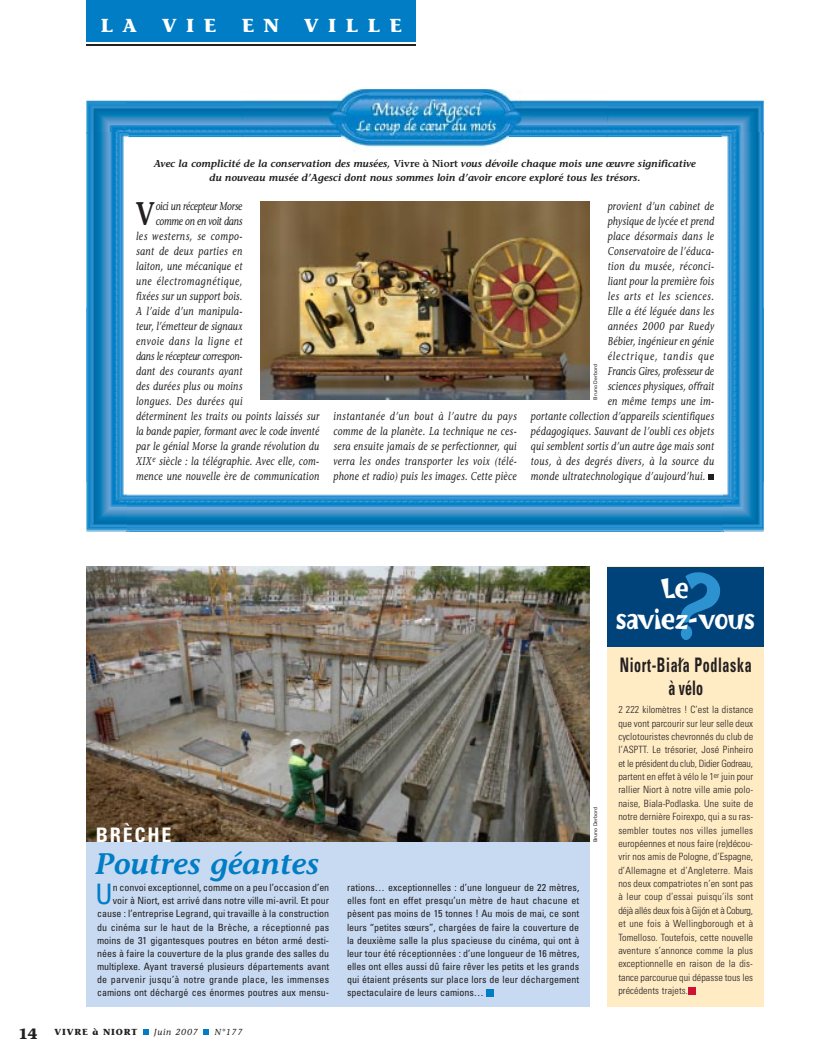
<style>
.page{position:relative;width:817px;height:1064px;background:#fff}
.page>*{position:absolute;margin:0;border:0;box-sizing:border-box;transform-origin:0 0}
.t1{font:600 32.62px "Stone Informal";color:#231f20;scale:.8 1}
.t2{font:32.5px/31.2px "Burweed ICG";letter-spacing:-.01em;color:#fff}
.t3{font:italic 600 29.75px "Stone Informal";color:#007dc5}
.t4{font:condensed 28.12px "Univers";color:#007dc5}
.t5{font:700 condensed 20px "Univers";letter-spacing:.045em;color:#231f20;scale:.7 1}
.t6{font:700 condensed 20px "Univers";letter-spacing:.09em;color:#fff}
.t7{font:700 18.75px "Stone Informal";letter-spacing:.505em;color:#fff}
.t8{font:italic 11.25px/15px "Stone Informal";letter-spacing:.04em;color:#231f20;text-align:justify;scale:.8 1}
.t9{font:italic 11.25px "Stone Informal";letter-spacing:.06em;color:#231f20;scale:.8 1}
.t10{font:italic 11.25px "Stone Informal";letter-spacing:.075em;color:#231f20;scale:.8 1}
.t11{font:italic 11.25px "Stone Informal";letter-spacing:.02em;color:#231f20;scale:.8 1}
.t12{font:italic 11.25px "Stone Informal";letter-spacing:-.02em;color:#231f20;scale:.8 1}
.t13{font:italic 11.25px "Stone Informal";letter-spacing:-.01em;color:#231f20;scale:.8 1}
.t14{font:italic 11.25px "Stone Informal";color:#231f20;scale:.8 1}
.t15{font:italic 11.25px "Stone Informal";letter-spacing:.015em;color:#231f20;scale:.8 1}
.t16{font:italic 11.25px "Stone Informal";letter-spacing:.07em;color:#231f20;scale:.8 1}
.t17{font:italic 11.25px "Stone Informal";letter-spacing:.115em;color:#231f20;scale:.8 1}
.t18{font:condensed 10px/13.1px "Univers";color:#231f20;text-align:right}
.t19{font:300 condensed 10px/13.4px "Univers";letter-spacing:.005em;color:#231f20;text-align:justify}
.t20{font:italic 600 10px/13.8px "Stone Informal";color:#231f20;text-align:center}
.t21{font:700 8.75px "Stone Informal";letter-spacing:.095em;color:#231f20}
.t22{font:italic 8.75px "Stone Informal";letter-spacing:.085em;color:#231f20}
.t23{font:300 8.75px "Univers";color:#231f20;scale:2.5 1}
.t24{font:5px "Univers";color:#231f20}
.s1{font-style:normal}
.s2{font-size:15px}
</style>
<div class="page">
<img style="left:86px;top:0;width:678px;height:1035px">
<h3 class="t7" style="left:101px;top:18px;width:38px">L A</h3>
<h3 class="t7" style="left:162px;top:18px;width:55px">VIE</h3>
<h3 class="t7" style="left:241px;top:18px;width:39px">E N</h3>
<h3 class="t7" style="left:304px;top:18px;width:99px">VILLE</h3>
<p class="t20" style="left:154px;top:158px;width:543px">Avec la complicité de la conservation des musées, <span class="s1">Vivre à Niort</span> vous dévoile chaque mois une œuvre significative du nouveau musée d’Agesci dont nous sommes loin d’avoir encore exploré tous les trésors.</p>
<h1 class="t1" style="left:136px;top:201px;width:25px">V</h1>
<p class="t12" style="left:156px;top:201px;width:110px">oici un récepteur Morse</p>
<p class="t12" style="left:156px;top:216px;width:110px">comme on en voit dans</p>
<p class="t9" style="left:136px;top:231px;width:134px">les westerns, se compo-</p>
<p class="t8" style="left:136px;top:244px;width:134px">sant de deux parties en</p>
<p class="t8" style="left:136px;top:259px;width:134px">laiton, une mécanique et</p>
<p class="t10" style="left:136px;top:276px;width:134px">une électromagnétique,</p>
<p class="t8" style="left:136px;top:289px;width:134px">fixées sur un support bois.</p>
<p class="t8" style="left:136px;top:304px;width:134px">A l’aide d’un manipula-</p>
<p class="t15" style="left:136px;top:321px;width:134px">teur, l’émetteur de signaux</p>
<p class="t10" style="left:136px;top:336px;width:134px">envoie dans la ligne et</p>
<p class="t13" style="left:136px;top:351px;width:134px">dans le récepteur correspon-</p>
<p class="t8" style="left:136px;top:364px;width:134px">dant des courants ayant</p>
<p class="t8" style="left:136px;top:379px;width:134px">des durées plus ou moins</p>
<p class="t8" style="left:136px;top:394px;width:134px">longues. Des durées qui</p>
<p class="t8" style="left:136px;top:409px;width:230px">déterminent les traits ou points laissés sur</p>
<p class="t11" style="left:136px;top:426px;width:230px">la bande papier, formant avec le code inventé</p>
<p class="t8" style="left:136px;top:439px;width:230px">par le génial Morse la grande révolution du</p>
<p class="t8" style="left:136px;top:454px;width:230px">XIX<sup>e</sup> siècle : la télégraphie. Avec elle, com-</p>
<p class="t8" style="left:136px;top:469px;width:230px">mence une nouvelle ère de communication</p>
<p class="t8" style="left:333px;top:409px;width:230px">instantanée d’un bout à l’autre du pays comme de la planète. La technique ne ces&shy;sera ensuite jamais de se perfectionner, qui verra les ondes transporter les voix (télé&shy;phone et radio) puis les images. Cette pièce</p>
<p class="t8" style="left:607px;top:200px;width:134px">provient d’un cabinet de</p>
<p class="t8" style="left:607px;top:215px;width:134px">physique de lycée et prend</p>
<p class="t8" style="left:607px;top:230px;width:134px">place désormais dans le</p>
<p class="t8" style="left:607px;top:245px;width:134px">Conservatoire de l’éduca-</p>
<p class="t9" style="left:607px;top:262px;width:134px">tion du musée, réconci-</p>
<p class="t8" style="left:607px;top:275px;width:134px">liant pour la première fois</p>
<p class="t16" style="left:607px;top:292px;width:134px">les arts et les sciences.</p>
<p class="t8" style="left:607px;top:305px;width:134px">Elle a été léguée dans les</p>
<p class="t8" style="left:607px;top:320px;width:134px">années 2000 par Ruedy</p>
<p class="t8" style="left:607px;top:335px;width:134px">Bébier, ingénieur en génie</p>
<p class="t17" style="left:607px;top:352px;width:134px">électrique, tandis que</p>
<p class="t14" style="left:607px;top:367px;width:134px">Francis Gires, professeur de</p>
<p class="t8" style="left:607px;top:380px;width:134px">sciences physiques, offrait</p>
<p class="t8" style="left:607px;top:395px;width:134px">en même temps une im-</p>
<p class="t8" style="left:530px;top:410px;width:230px">portante collection d’appareils scientifiques</p>
<p class="t8" style="left:530px;top:425px;width:230px">pédagogiques. Sauvant de l’oubli ces objets</p>
<p class="t8" style="left:530px;top:440px;width:230px">qui semblent sortis d’un autre âge mais sont</p>
<p class="t8" style="left:530px;top:455px;width:230px">tous, à des degrés divers, à la source du</p>
<p class="t8" style="left:530px;top:470px;width:219px">monde ultratechnologique d’aujourd’hui.</p>
<p class="t24" style="left:593px;top:399px;width:37px;rotate:-90deg">Bruno Derbord</p>
<h2 class="t2" style="left:616px;top:574px;width:141px;text-indent:45px">Le saviez-vous</h2>
<h3 class="t6" style="left:96px;top:827px;width:77px">BRÈCHE</h3>
<h3 class="t3" style="left:96px;top:851px;width:225px">Poutres géantes</h3>
<p class="t18" style="left:97px;top:882px;width:234px">n convoi exceptionnel, comme on a peu l’occasion d’en voir à Niort, est arrivé dans notre ville mi-avril. Et pour cause : l’entreprise Legrand, qui travaille à la construction du cinéma sur le haut de la Brèche, a réceptionné pas moins de 31 gigantesques poutres en béton armé desti&shy;nées à faire la couverture de la plus grande des salles du multiplexe. Ayant traversé plusieurs départements avant de parvenir jusqu’à notre grande place, les immenses camions ont déchargé ces énormes poutres aux mensu-</p>
<p class="t18" style="left:347px;top:882px;width:234px;text-align:justify">rations… exceptionnelles : d’une longueur de 22 mètres, elles font en effet presqu’un mètre de haut chacune et pèsent pas moins de 15 tonnes ! Au mois de mai, ce sont leurs “petites sœurs”, chargées de faire la couverture de la deuxième salle la plus spacieuse du cinéma, qui ont à leur tour été réceptionnées : d’une longueur de 16 mètres, elles ont elles aussi dû faire rêver les petits et les grands qui étaient présents sur place lors de leur déchargement spectaculaire de leurs camions…</p>
<h3 class="t4" style="left:95px;top:884px;width:19px">U</h3>
<p class="t21" style="left:18px;top:1028px;width:121px"><span class="s2">14</span> VIVRE à NIORT</p>
<p class="t22" style="left:154px;top:1028px;width:45px">Juin 2007</p>
<p class="t22" style="left:214px;top:1028px;width:29px">N°177</p>
<p class="t24" style="left:593px;top:842px;width:37px;rotate:-90deg">Bruno Derbord</p>
<h3 class="t5" style="left:619px;top:658px;width:190px">Niort-Biala Podlaska</h3>
<p class="t23" style="left:677px;top:659px;width:4px">/</p>
<h3 class="t5" style="left:668px;top:680px;width:51px">à vélo</h3>
<p class="t19" style="left:618px;top:704px;width:136px">2 222 kilomètres ! C’est la distance que vont parcourir sur leur selle deux cyclotouristes chevronnés du club de l’ASPTT. Le trésorier, José Pinheiro et le président du club, Didier Godreau, partent en effet à vélo le 1<sup>er</sup> juin pour rallier Niort à notre ville amie polo&shy;naise, Biala-Podlaska. Une suite de notre dernière Foirexpo, qui a su ras&shy;sembler toutes nos villes jumelles européennes et nous faire (re)décou&shy;vrir nos amis de Pologne, d’Espagne, d’Allemagne et d’Angleterre. Mais nos deux compatriotes n’en sont pas à leur coup d’essai puisqu’ils sont déjà allés deux fois à Gijón et à Coburg, et une fois à Wellingborough et à Tomelloso. Toutefois, cette nouvelle aventure s’annonce comme la plus exceptionnelle en raison de la dis&shy;tance parcourue qui dépasse tous les précédents trajets.</p>
</div>
